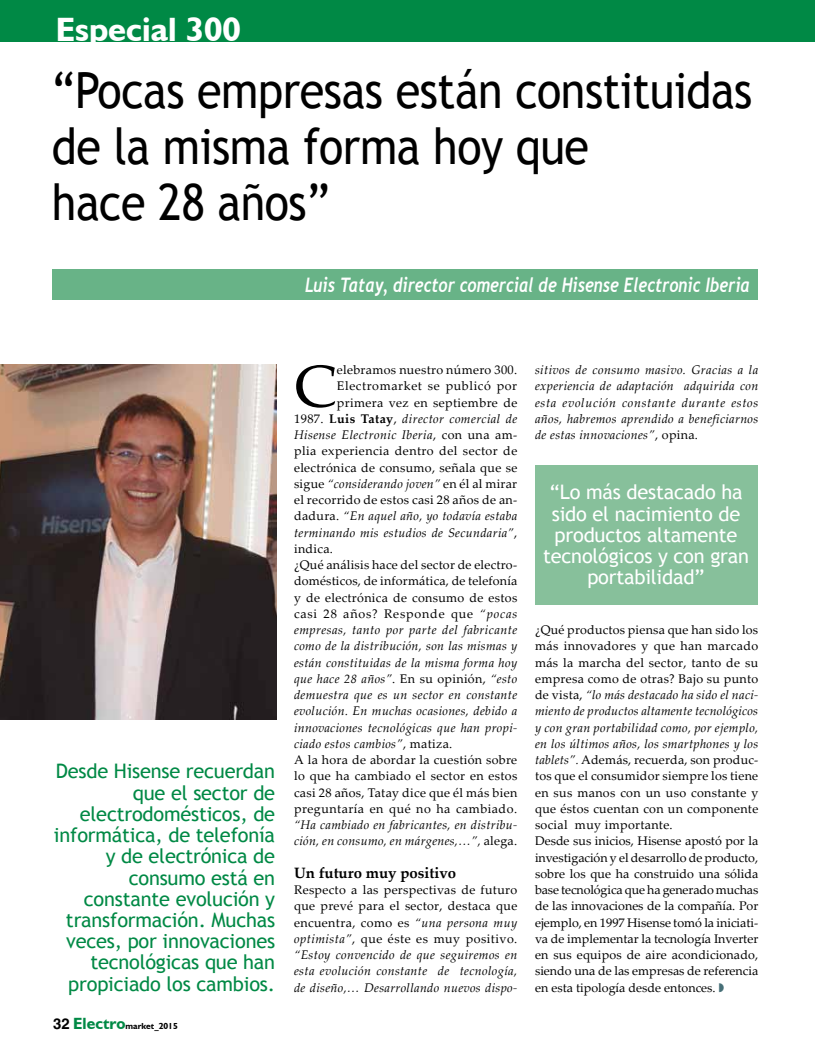
<style>
.page{position:relative;width:815px;height:1063px;background:#fff}
.page>*{position:absolute;margin:0;border:0;box-sizing:border-box;transform-origin:0 0}
.t1{font:59.12px "Palatino Linotype";color:#000}
.t2{font:50px/56.2px "Trebuchet MS";letter-spacing:-.01em;color:#000;scale:.9 1}
.t3{font:700 33.75px "Humanist 521 BT";color:#fff}
.t4{font:20px/21.2px "Trebuchet MS";letter-spacing:-.01em;color:#008945;text-align:right}
.t5{font:20px/21.2px "Trebuchet MS";letter-spacing:-.01em;color:#fff;text-align:center}
.t6{font:italic 700 20px "Trebuchet";color:#fff;scale:.8 1}
.t7{font:700 15px "Palatino Linotype";color:#000}
.t8{font:12.5px/16.2px "Palatino Linotype";letter-spacing:.02em;color:#000}
.t9{font:italic 12.5px/16.2px "Palatino Linotype";letter-spacing:.025em;color:#000;text-align:justify}
.t10{font:12.5px "Palatino Linotype";letter-spacing:.04em;color:#000}
.t11{font:12.5px "Palatino Linotype";letter-spacing:.065em;color:#000}
.t12{font:12.5px "Palatino Linotype";letter-spacing:.05em;color:#000}
.t13{font:700 8.75px "Humanist 521 BT";color:#000}
.s1{font-family:"Helvetica";font-size:15px}
.s2{font-size:16.25px;color:#008945}
.s3{font-style:normal}
.s4{font-weight:700;font-style:normal}
.s5{font-style:italic}
.s6{color:#466f77}
</style>
<div class="page">
<div style="left:0;top:0;width:815px;height:41px;background:#008945"></div>
<img style="left:0;top:365px;width:276px;height:354px">
<div style="left:52px;top:269px;width:705px;height:31px;background:#68b387"></div>
<div style="left:535px;top:465px;width:222px;height:140px;background:#87c09b"></div>
<h3 class="t3" style="left:56px;top:9px;width:187px">Especial 300</h3>
<h2 class="t2" style="left:52px;top:63px;width:780px">“Pocas empresas están constituidas de la misma forma hoy que<br>hace 28 años”</h2>
<h3 class="t6" style="left:305px;top:273px;width:558px">Luis Tatay, director comercial de Hisense Electronic Iberia</h3>
<p class="t4" style="left:54px;top:761px;width:223px">Desde Hisense recuerdan que el sector de electrodomésticos, de informática, de telefonía y de electrónica de consumo está en constante evolución y transformación. Muchas veces, por innovaciones tecnológicas que han propiciado los cambios.</p>
<p class="t13" style="left:53px;top:1021px;width:126px"><span class="s1">32</span> <span class="s2">Electro</span>market_2015</p>
<h1 class="t1" style="left:294px;top:345px;width:44px">C</h1>
<p class="t8" style="left:337px;top:361px;width:182px">elebramos nuestro número 300.</p>
<p class="t12" style="left:337px;top:377px;width:182px">Electromarket se publicó por</p>
<p class="t8" style="left:337px;top:394px;width:182px">primera vez en septiembre de</p>
<p class="t9" style="left:294px;top:410px;width:225px"><span class="s3">1987.</span> <span class="s4">Luis Tatay</span><span class="s3">,</span> director comercial de</p>
<p class="t9" style="left:294px;top:426px;width:225px">Hisense Electronic Iberia<span class="s3">, con una am-</span></p>
<p class="t8" style="left:294px;top:442px;width:225px">plia experiencia dentro del sector de</p>
<p class="t8" style="left:294px;top:459px;width:225px">electrónica de consumo, señala que se</p>
<p class="t9" style="left:294px;top:475px;width:225px"><span class="s3">sigue</span> “considerando joven” <span class="s3">en él al mirar</span></p>
<p class="t8" style="left:294px;top:491px;width:225px">el recorrido de estos casi 28 años de an-</p>
<p class="t9" style="left:294px;top:507px;width:225px"><span class="s3">dadura.</span> “En aquel año, yo todavía estaba</p>
<p class="t9" style="left:294px;top:524px;width:225px">terminando mis estudios de Secundaria”<span class="s3">,</span></p>
<p class="t8" style="left:294px;top:540px;width:40px">indica.</p>
<p class="t8" style="left:294px;top:556px;width:225px">¿Qué análisis hace del sector de electro-</p>
<p class="t8" style="left:294px;top:572px;width:225px">domésticos, de informática, de telefonía</p>
<p class="t8" style="left:294px;top:589px;width:225px">y de electrónica de consumo de estos</p>
<p class="t11" style="left:294px;top:605px;width:225px">casi 28 años? Responde que <span class="s5">“pocas</span></p>
<p class="t9" style="left:294px;top:621px;width:225px">empresas, tanto por parte del fabricante</p>
<p class="t9" style="left:294px;top:637px;width:225px">como de la distribución, son las mismas y</p>
<p class="t9" style="left:294px;top:654px;width:225px">están constituidas de la misma forma hoy</p>
<p class="t9" style="left:294px;top:670px;width:225px">que hace 28 años”<span class="s3">. En su opinión,</span> “esto</p>
<p class="t9" style="left:294px;top:686px;width:225px">demuestra que es un sector en constante</p>
<p class="t9" style="left:294px;top:702px;width:225px">evolución. En muchas ocasiones, debido a</p>
<p class="t9" style="left:294px;top:719px;width:225px">innovaciones tecnológicas que han propi-</p>
<p class="t9" style="left:294px;top:735px;width:160px">ciado estos cambios”<span class="s3">, matiza.</span></p>
<p class="t8" style="left:294px;top:751px;width:225px">A la hora de abordar la cuestión sobre</p>
<p class="t8" style="left:294px;top:767px;width:225px">lo que ha cambiado el sector en estos</p>
<p class="t8" style="left:294px;top:784px;width:225px">casi 28 años, Tatay dice que él más bien</p>
<p class="t10" style="left:294px;top:800px;width:225px">preguntaría en qué no ha cambiado.</p>
<p class="t9" style="left:294px;top:816px;width:225px">“Ha cambiado en fabricantes, en distribu&shy;ción, en consumo, en márgenes,…”, <span class="s3">alega.</span></p>
<p class="t7" style="left:294px;top:862px;width:164px">Un futuro muy positivo</p>
<p class="t9" style="left:294px;top:881px;width:225px"><span class="s3">Respecto a las perspectivas de futuro que prevé para el sector, destaca que encuentra, como es</span> “una persona muy optimista”<span class="s3">, que éste es muy positivo. </span>“Estoy convencido de que seguiremos en esta evolución constante de tecnología, de diseño,… Desarrollando nuevos dispo-</p>
<p class="t9" style="left:535px;top:361px;width:225px">sitivos de consumo masivo. Gracias a la experiencia de adaptación adquirida con esta evolución constante durante estos años, habremos aprendido a beneficiarnos de estas innovaciones”<span class="s3">, opina.</span></p>
<h3 class="t5" style="left:543px;top:482px;width:207px">“Lo más destacado ha sido el nacimiento de productos altamente tecnológicos y con gran portabilidad”</h3>
<p class="t8" style="left:535px;top:621px;width:225px">¿Qué productos piensa que han sido los más innovadores y que han marcado más la marcha del sector, tanto de su empresa como de otras? Bajo su punto de vista, <span class="s5">“lo más destacado ha sido el naci&shy;miento de productos altamente tecnológicos y con gran portabilidad como, por ejemplo, en los últimos años, los smartphones y los tablets”.</span> Además, recuerda, son produc&shy;tos que el consumidor siempre los tiene en sus manos con un uso constante y que éstos cuentan con un componente social muy importante.<br>Desde sus inicios, Hisense apostó por la investigación y el desarrollo de producto, sobre los que ha construido una sólida base tecnológica que ha generado muchas de las innovaciones de la compañía. Por ejemplo, en 1997 Hisense tomó la iniciati&shy;va de implementar la tecnología Inverter en sus equipos de aire acondicionado, siendo una de las empresas de referencia en esta tipología desde entonces. <span class="s6">◗</span></p>
</div>
